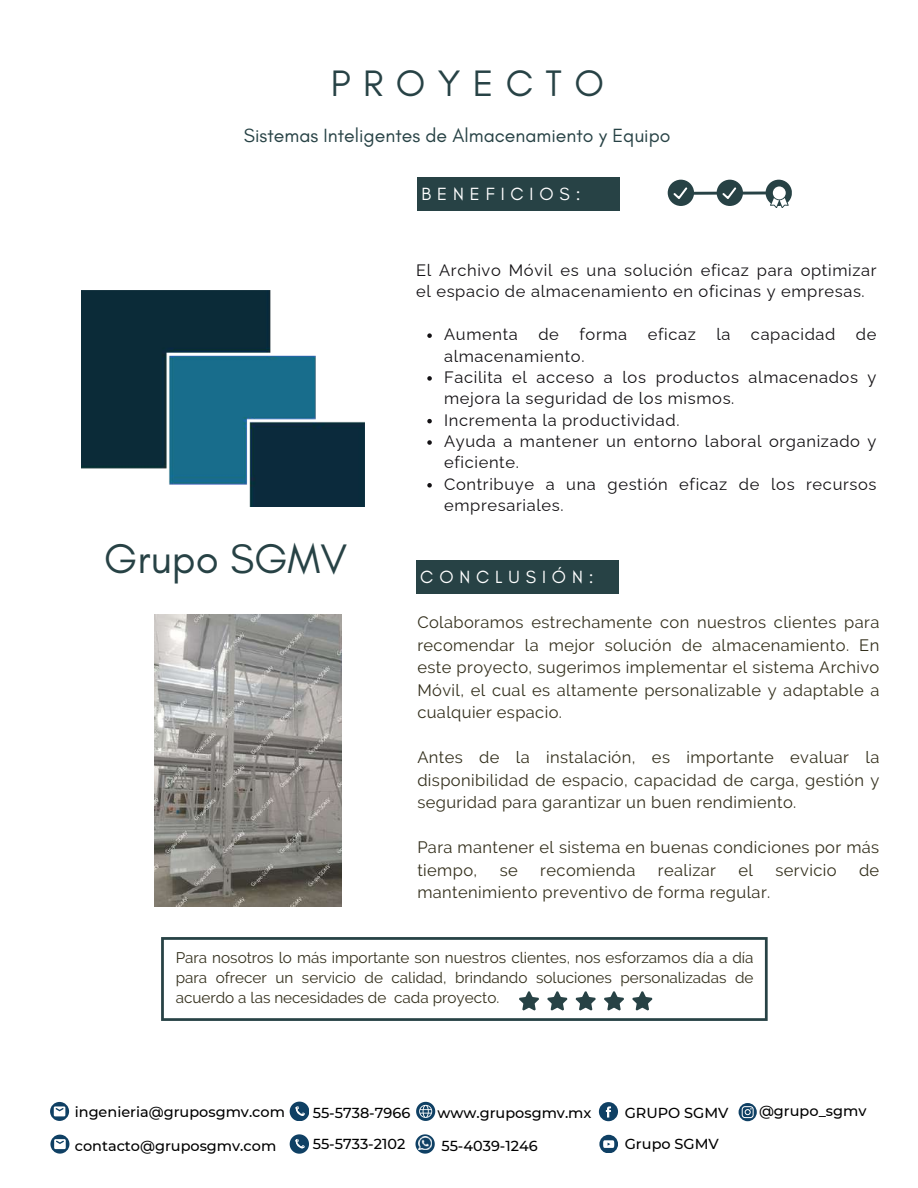
<style>
.page{position:relative;width:918px;height:1188px;background:#fff}
.page>*{position:absolute;margin:0;border:0;box-sizing:border-box;transform-origin:0 0}
.t1{font:42px "Glacial Indifference";color:#274245}
.t2{font:37.5px "Glacial Indifference";letter-spacing:.33em;color:#274245}
.t3{font:19.5px "Glacial Indifference";color:#274245}
.t4{font:18px "Glacial Indifference";letter-spacing:.33em;color:#fff}
.t5{font:16.5px/22.5px "Raleway";letter-spacing:.025em;color:#34301d;text-align:justify}
.t6{font:16.5px/21.3px "Raleway";letter-spacing:.04em;color:#131114}
.t7{font:15.3px/20.4px "Raleway";color:#34301d;text-align:justify}
.t8{font:500 14.4px "Montserrat";color:#000}
</style>
<div class="page">
<div style="left:417px;top:177px;width:202px;height:33px;background:#274245"></div>
<img style="left:82px;top:290px;width:282px;height:216px">
<svg style="left:161px;top:937px;width:607px;height:84px"></svg>
<svg style="left:519px;top:991px;width:20px;height:20px"></svg>
<svg style="left:547px;top:991px;width:21px;height:20px"></svg>
<svg style="left:575px;top:991px;width:21px;height:20px"></svg>
<svg style="left:604px;top:991px;width:20px;height:20px"></svg>
<svg style="left:632px;top:991px;width:20px;height:20px"></svg>
<img style="left:154px;top:614px;width:188px;height:293px">
<svg style="left:668px;top:180px;width:124px;height:28px"></svg>
<svg style="left:427px;top:333px;width:5px;height:5px"></svg>
<svg style="left:427px;top:376px;width:5px;height:5px"></svg>
<svg style="left:427px;top:419px;width:5px;height:4px"></svg>
<svg style="left:427px;top:440px;width:5px;height:5px"></svg>
<svg style="left:427px;top:483px;width:5px;height:5px"></svg>
<div style="left:416px;top:561px;width:202px;height:33px;background:#274245"></div>
<svg style="left:50px;top:1102px;width:19px;height:19px"></svg>
<svg style="left:50px;top:1135px;width:19px;height:19px"></svg>
<svg style="left:599px;top:1102px;width:19px;height:19px"></svg>
<svg style="left:599px;top:1135px;width:19px;height:18px"></svg>
<svg style="left:416px;top:1102px;width:19px;height:19px"></svg>
<svg style="left:415px;top:1134px;width:20px;height:20px"></svg>
<svg style="left:290px;top:1102px;width:19px;height:19px"></svg>
<svg style="left:739px;top:1103px;width:18px;height:18px"></svg>
<svg style="left:290px;top:1134px;width:19px;height:20px"></svg>
<h2 class="t2" style="left:331px;top:61px;width:275px">PROYECTO</h2>
<p class="t3" style="left:244px;top:124px;width:428px">Sistemas Inteligentes de Almacenamiento y Equipo</p>
<p class="t4" style="left:422px;top:182px;width:161px">BENEFICIOS:</p>
<h1 class="t1" style="left:104px;top:534px;width:244px">Grupo SGMV</h1>
<p class="t6" style="left:416px;top:260px;width:462px">El Archivo Móvil es una solución eficaz para optimizar el espacio de almacenamiento en oficinas y empresas.</p>
<p class="t6" style="left:444px;top:324px;width:434px">Aumenta de forma eficaz la capacidad de almacenamiento.<br>Facilita el acceso a los productos almacenados y mejora la seguridad de los mismos.<br>Incrementa la productividad.<br>Ayuda a mantener un entorno laboral organizado y eficiente.<br>Contribuye a una gestión eficaz de los recursos empresariales.</p>
<p class="t4" style="left:420px;top:566px;width:175px">CONCLUSIÓN:</p>
<p class="t5" style="left:417px;top:611px;width:464px">Colaboramos estrechamente con nuestros clientes para recomendar la mejor solución de almacenamiento. En este proyecto, sugerimos implementar el sistema Archivo Móvil, el cual es altamente personalizable y adaptable a cualquier espacio.</p>
<p class="t5" style="left:417px;top:746px;width:464px">Antes de la instalación, es importante evaluar la disponibilidad de espacio, capacidad de carga, gestión y seguridad para garantizar un buen rendimiento.</p>
<p class="t5" style="left:417px;top:836px;width:464px">Para mantener el sistema en buenas condiciones por más tiempo,</p>
<p class="t5" style="left:500px;top:859px;width:20px">se</p>
<p class="t5" style="left:540px;top:859px;width:97px">recomienda</p>
<p class="t5" style="left:658px;top:859px;width:60px">realizar</p>
<p class="t5" style="left:739px;top:859px;width:16px">el</p>
<p class="t5" style="left:775px;top:859px;width:63px">servicio</p>
<p class="t5" style="left:859px;top:859px;width:22px">de</p>
<p class="t5" style="left:417px;top:881px;width:354px">mantenimiento preventivo de forma regular.</p>
<p class="t7" style="left:176px;top:947px;width:579px">Para nosotros lo más importante son nuestros clientes, nos esforzamos día a día para ofrecer un servicio de calidad, brindando soluciones personalizadas de acuerdo a las necesidades de cada proyecto.</p>
<p class="t8" style="left:75px;top:1103px;width:212px">ingenieria@gruposgmv.com</p>
<p class="t8" style="left:75px;top:1137px;width:203px">contacto@gruposgmv.com</p>
<p class="t8" style="left:625px;top:1136px;width:95px">Grupo SGMV</p>
<p class="t8" style="left:438px;top:1104px;width:156px">www.gruposgmv.mx</p>
<p class="t8" style="left:625px;top:1104px;width:105px">GRUPO SGMV</p>
<p class="t8" style="left:313px;top:1104px;width:99px">55-5738-7966</p>
<p class="t8" style="left:313px;top:1135px;width:94px">55-5733-2102</p>
<p class="t8" style="left:441px;top:1137px;width:98px">55-4039-1246</p>
<p class="t8" style="left:759px;top:1102px;width:109px">@grupo_sgmv</p>
</div>
